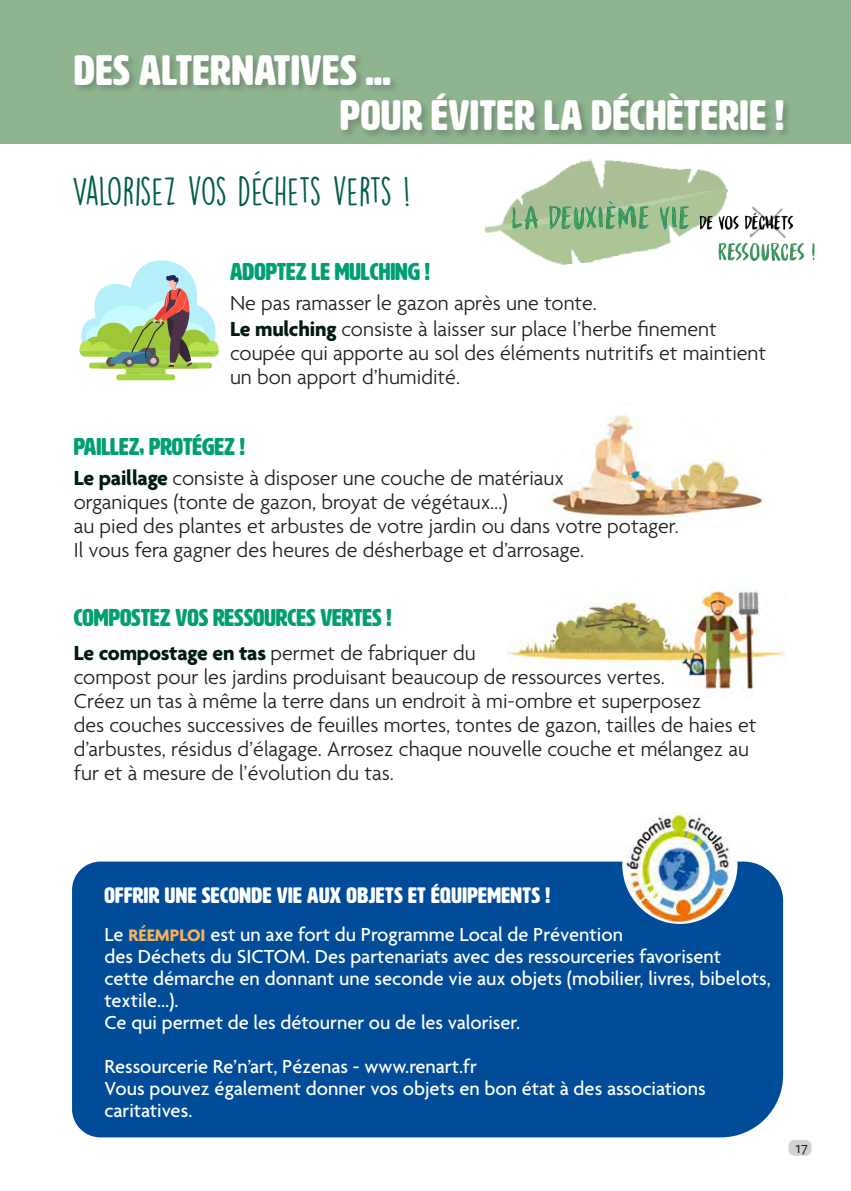
<style>
.page{position:relative;width:851px;height:1191px;background:#fff}
.page>*{position:absolute;margin:0;border:0;box-sizing:border-box;transform-origin:0 0}
.t1{font:42px/45.4px "HWT Artz";letter-spacing:.02em;color:#fff}
.t2{font:36px "DK Lemon Yellow Sun";letter-spacing:-.03em;color:#005c4b}
.t3{font:24px "HWT Artz";color:#009f71}
.t4{font:300 22px/24px "Agenda";color:#231f20}
.t5{font:22px "HWT Artz";letter-spacing:.02em;color:#fff}
.t6{font:500 20.4px/22px "Agenda";color:#fff}
.t7{font:16px "Alegreya Sans";color:#231f20}
.s1{font-weight:700;color:#001b13}
.s2{font-weight:700;font-size:18px;color:#f6b35b}
</style>
<div class="page">
<div style="left:788px;top:1140px;width:23px;height:15px;background:#d1d2d4;border-radius:6px"></div>
<div style="left:72px;top:861px;width:711px;height:276px;background:#004c98"></div>
<img style="left:551px;top:413px;width:212px;height:106px">
<img style="left:507px;top:589px;width:278px;height:102px">
<div style="left:116px;top:374px;width:59px;height:6px;background:#a1d440;border-radius:3px"></div>
<svg style="left:79px;top:260px;width:140px;height:114px"></svg>
<div style="left:0;top:0;width:850px;height:144px;background:#8fb590"></div>
<div style="left:73px;top:52px;width:327px;height:43px;background:#231f20;opacity:.25"></div>
<div style="left:339px;top:92px;width:454px;height:49px;background:#231f20;opacity:.25"></div>
<img style="left:622px;top:812px;width:115px;height:112px">
<img style="left:484px;top:159px;width:242px;height:74px">
<img style="left:486px;top:186px;width:329px;height:79px">
<h1 class="t1" style="left:340px;top:48px;width:445px;text-indent:-266px">DES ALTERNATIVES ...<br>POUR ÉVITER LA DÉCHÈTERIE !</h1>
<h2 class="t2" style="left:72px;top:168px;width:340px">VALORISEZ VOS DÉCHETS VERTS !</h2>
<p class="t3" style="left:230px;top:258px;width:201px">ADOPTEZ LE MULCHING !</p>
<p class="t4" style="left:230px;top:291px;width:488px;line-height:26.4px">Ne pas ramasser le gazon après une tonte.<br><span class="s1">Le mulching</span> consiste à laisser sur place l’herbe finement</p>
<p class="t4" style="left:230px;top:342px;width:537px">coupée qui apporte au sol des éléments nutritifs et maintient un bon apport d’humidité.</p>
<p class="t3" style="left:74px;top:434px;width:173px">PAILLEZ, PROTÉGEZ !</p>
<p class="t4" style="left:74px;top:467px;width:606px"><span class="s1">Le paillage</span> consiste à disposer une couche de matériaux<br>organiques (tonte de gazon, broyat de végétaux…)<br>au pied des plantes et arbustes de votre jardin ou dans votre potager.<br>Il vous fera gagner des heures de désherbage et d’arrosage.</p>
<p class="t3" style="left:74px;top:605px;width:319px">COMPOSTEZ VOS RESSOURCES VERTES !</p>
<p class="t4" style="left:74px;top:642px;width:684px"><span class="s1">Le compostage en tas</span> permet de fabriquer du<br>compost pour les jardins produisant beaucoup de ressources vertes.<br>Créez un tas à même la terre dans un endroit à mi-ombre et superposez<br>des couches successives de feuilles mortes, tontes de gazon, tailles de haies et d’arbustes, résidus d’élagage. Arrosez chaque nouvelle couche et mélangez au fur et à mesure de l’évolution du tas.</p>
<p class="t5" style="left:104px;top:884px;width:447px">OFFRIR UNE SECONDE VIE AUX OBJETS ET ÉQUIPEMENTS !</p>
<p class="t6" style="left:104px;top:925px;width:667px">Le <span class="s2">RÉEMPLOI</span> est un axe fort du Programme Local de Prévention<br>des Déchets du SICTOM. Des partenariats avec des ressourceries favorisent<br>cette démarche en donnant une seconde vie aux objets (mobilier, livres, bibelots, textile…).<br>Ce qui permet de les détourner ou de les valoriser.</p>
<p class="t6" style="left:104px;top:1057px;width:602px">Ressourcerie Re’n’art, Pézenas - www.renart.fr<br>Vous pouvez également donner vos objets en bon état à des associations caritatives.</p>
<p class="t7" style="left:795px;top:1136px;width:14px">17</p>
</div>
